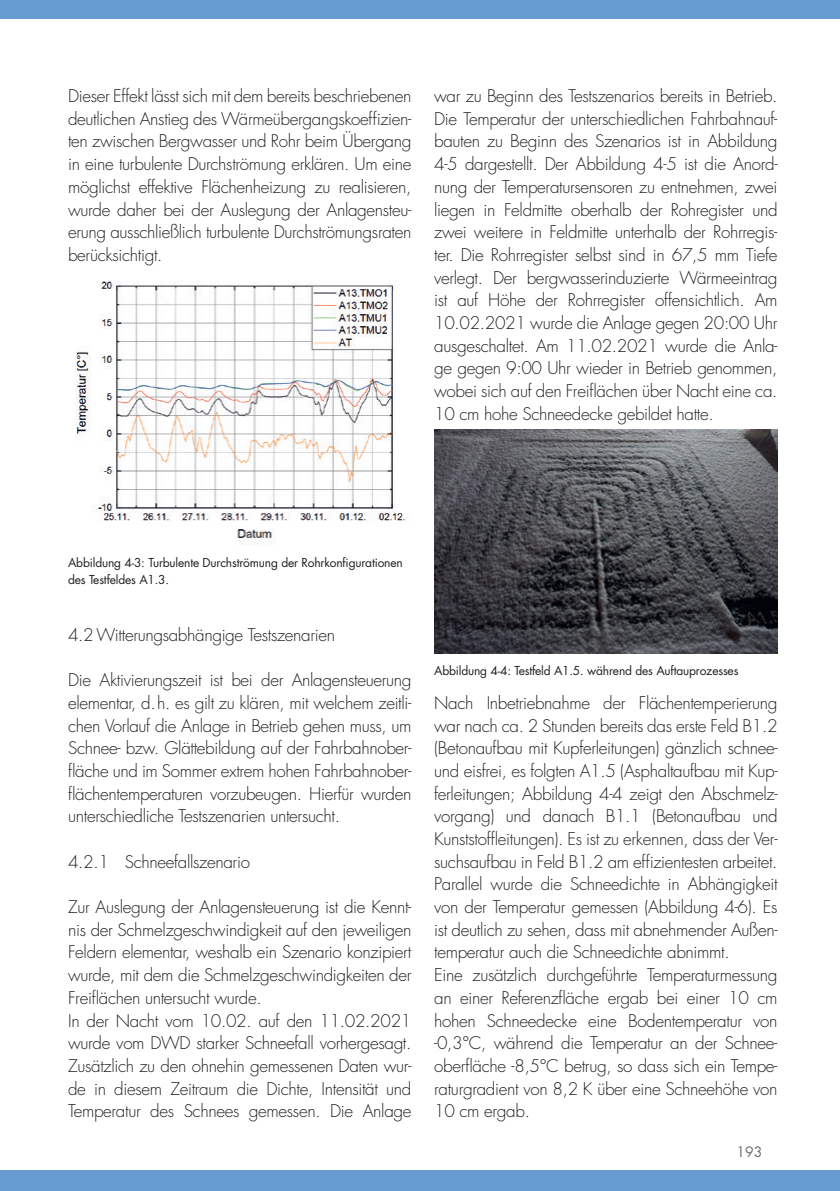
<style>
.page{position:relative;width:840px;height:1191px;background:#fff}
.page>*{position:absolute;margin:0;border:0;box-sizing:border-box;transform-origin:0 0}
.t1{font:300 17px/22.6px "Futura Std";letter-spacing:-.02em;color:#231f20;text-align:justify}
.t2{font:14px "Futura Std";color:#6c6d70}
.t3{font:12px/17px "Futura Std";letter-spacing:-.015em;color:#231f20}
</style>
<div class="page">
<div style="left:0;top:1171px;width:839px;height:20px;background:#679cd2"></div>
<div style="left:0;top:0;width:839px;height:19px;background:#679cd2"></div>
<img style="left:434px;top:429px;width:343px;height:224px">
<img style="left:75px;top:281px;width:331px;height:263px">
<p class="t1" style="left:68px;top:85px;width:345px">Dieser Effekt lässt sich mit dem bereits beschriebenen deutlichen Anstieg des Wärmeübergangskoeffizien&shy;ten zwischen Bergwasser und Rohr beim Übergang in eine turbulente Durchströmung erklären. Um eine möglichst effektive Flächenheizung zu realisieren, wurde daher bei der Auslegung der Anlagensteu&shy;erung ausschließlich turbulente Durchströmungsraten berücksichtigt.</p>
<p class="t1" style="left:434px;top:85px;width:345px">war zu Beginn des Testszenarios bereits in Betrieb.<br>Die Temperatur der unterschiedlichen Fahrbahnauf&shy;bauten zu Beginn des Szenarios ist in Abbildung 4-5 dargestellt. Der Abbildung 4-5 ist die Anord&shy;nung der Temperatursensoren zu entnehmen, zwei liegen in Feldmitte oberhalb der Rohregister und zwei weitere in Feldmitte unterhalb der Rohrregis&shy;ter. Die Rohrregister selbst sind in 67,5 mm Tiefe verlegt. Der bergwasserinduzierte Wärmeeintrag ist auf Höhe der Rohrregister offensichtlich. Am 10.02.2021 wurde die Anlage gegen 20:00 Uhr ausgeschaltet. Am 11.02.2021 wurde die Anla&shy;ge gegen 9:00 Uhr wieder in Betrieb genommen, wobei sich auf den Freiflächen über Nacht eine ca.<br>10 cm hohe Schneedecke gebildet hatte.</p>
<p class="t3" style="left:68px;top:554px;width:336px">Abbildung 4-3: Turbulente Durchströmung der Rohrkonfigurationen des Testfeldes A1.3.</p>
<p class="t1" style="left:68px;top:624px;width:268px">4.2 Witterungsabhängige Testszenarien</p>
<p class="t1" style="left:68px;top:669px;width:345px">Die Aktivierungszeit ist bei der Anlagensteuerung elementar, d. h. es gilt zu klären, mit welchem zeitli&shy;chen Vorlauf die Anlage in Betrieb gehen muss, um Schnee- bzw. Glättebildung auf der Fahrbahnober&shy;fläche und im Sommer extrem hohen Fahrbahnober&shy;flächentemperaturen vorzubeugen. Hierfür wurden unterschiedliche Testszenarien untersucht.</p>
<p class="t1" style="left:68px;top:850px;width:183px">4.2.1 Schneefallszenario</p>
<p class="t1" style="left:68px;top:896px;width:345px;text-align:left">Zur Auslegung der Anlagensteuerung ist die Kennt&shy;nis der Schmelzgeschwindigkeit auf den jeweiligen Feldern elementar, weshalb ein Szenario konzipiert wurde, mit dem die Schmelzgeschwindigkeiten der Freiflächen untersucht wurde.<br>In der Nacht vom 10.02. auf den 11.02.2021 wurde vom DWD starker Schneefall vorhergesagt.<br>Zusätzlich zu den ohnehin gemessenen Daten wur&shy;de in diesem Zeitraum die Dichte, Intensität und Temperatur des Schnees gemessen. Die Anlage</p>
<p class="t3" style="left:434px;top:662px;width:305px">Abbildung 4-4: Testfeld A1.5. während des Auftauprozesses</p>
<p class="t1" style="left:434px;top:692px;width:345px;text-align:left">Nach Inbetriebnahme der Flächentemperierung war nach ca. 2 Stunden bereits das erste Feld B1.2 (Betonaufbau mit Kupferleitungen) gänzlich schnee&shy;und eisfrei, es folgten A1.5 (Asphaltaufbau mit Kup&shy;ferleitungen; Abbildung 4-4 zeigt den Abschmelz&shy;vorgang) und danach B1.1 (Betonaufbau und Kunststoffleitungen). Es ist zu erkennen, dass der Ver&shy;suchsaufbau in Feld B1.2 am effizientesten arbeitet.<br>Parallel wurde die Schneedichte in Abhängigkeit von der Temperatur gemessen (Abbildung 4-6). Es ist deutlich zu sehen, dass mit abnehmender Außen&shy;temperatur auch die Schneedichte abnimmt.<br>Eine zusätzlich durchgeführte Temperaturmessung an einer Referenzfläche ergab bei einer 10 cm hohen Schneedecke eine Bodentemperatur von -0,3°C, während die Temperatur an der Schnee&shy;oberfläche -8,5°C betrug, so dass sich ein Tempe&shy;raturgradient von 8,2 K über eine Schneehöhe von 10 cm ergab.</p>
<p class="t2" style="left:736px;top:1143px;width:27px">193</p>
</div>
